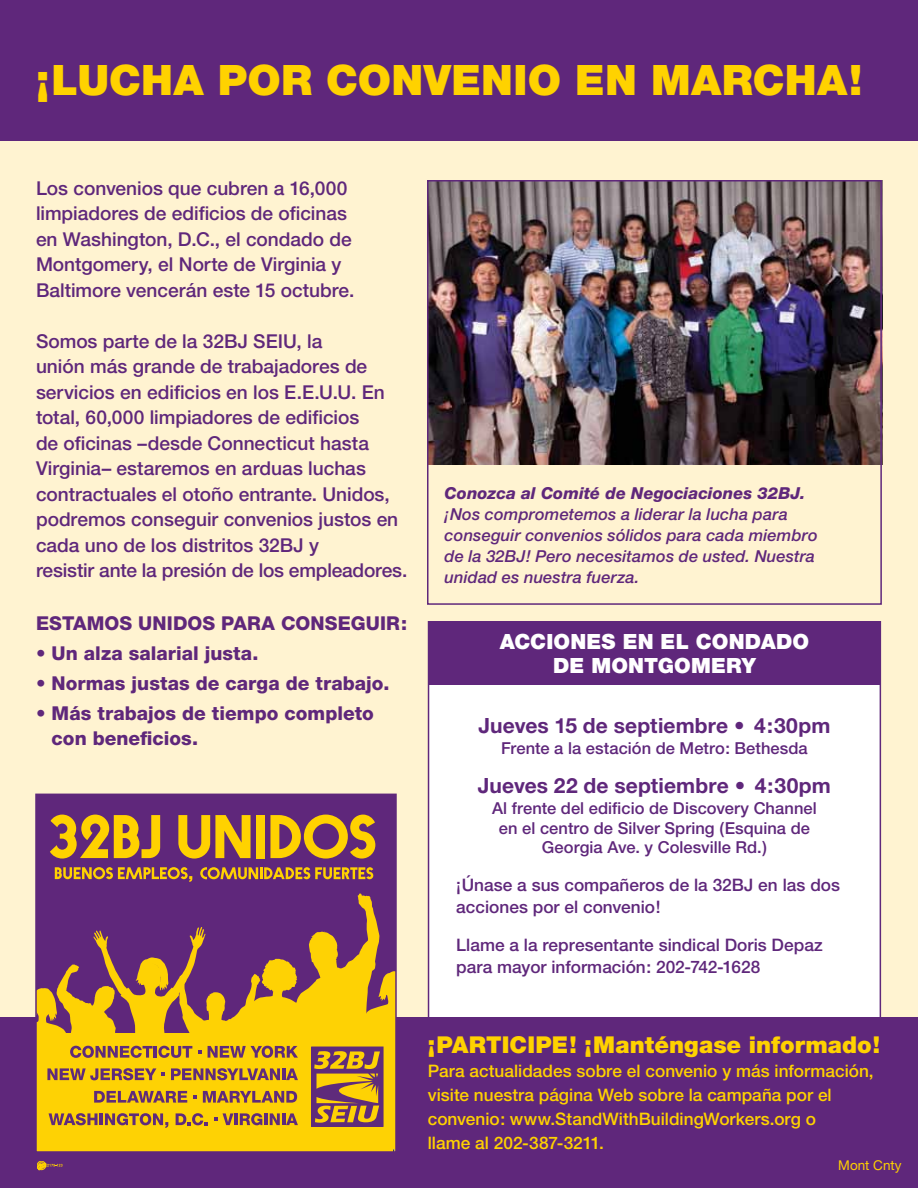
<style>
.page{position:relative;width:918px;height:1188px;background:#fff3d1}
.page>*{position:absolute;margin:0;border:0;box-sizing:border-box;transform-origin:0 0}
.t1{font:900 42px "Helvetica Neue";letter-spacing:.005em;color:#ffd200}
.t2{font:900 23.25px "Helvetica Neue";color:#ffd200}
.t3{font:700 21px "Helvetica Neue";letter-spacing:.005em;color:#5f277b}
.t4{font:900 21px/24px "Helvetica Neue";letter-spacing:.005em;color:#fff}
.t5{font:500 19.2px/25.5px "Helvetica Neue";color:#5f277b}
.t6{font:800 19.2px/25.5px "Helvetica Neue";letter-spacing:.005em;color:#5f277b}
.t7{font:500 17.25px/24px "Helvetica Neue";color:#ffd200}
.t8{font:500 17.25px/22.5px "Helvetica Neue";color:#5f277b}
.t9{font:italic 500 16.5px/21px "Helvetica Neue";letter-spacing:.005em;color:#5f277b}
.t10{font:500 16.5px/19.5px "Helvetica Neue";letter-spacing:.005em;color:#5f277b;text-align:center}
.t11{font:italic 800 16.5px "Helvetica Neue";letter-spacing:.005em;color:#5f277b}
.t12{font:13.5px "Helvetica Neue";color:#ffd200}
</style>
<div class="page">
<div style="left:429px;top:622px;width:451px;height:430px;background:#fff"></div>
<div style="left:0;top:0;width:918px;height:140px;background:#5f277b"></div>
<div style="left:0;top:1017px;width:918px;height:171px;background:#5f277b"></div>
<div style="left:36px;top:794px;width:360px;height:358px;background:#5f277b"></div>
<div style="left:36px;top:1034px;width:360px;height:118px;background:#fed204"></div>
<svg style="left:38px;top:893px;width:356px;height:235px"></svg>
<div style="left:311px;top:1047px;width:73px;height:80px;border:1px solid #5f2b7b"></div>
<svg style="left:50px;top:815px;width:110px;height:44px"></svg>
<svg style="left:178px;top:815px;width:73px;height:44px"></svg>
<div style="left:256px;top:815px;width:9px;height:43px;background:#ffd200"></div>
<svg style="left:270px;top:815px;width:105px;height:44px"></svg>
<svg style="left:55px;top:867px;width:137px;height:15px"></svg>
<svg style="left:200px;top:867px;width:173px;height:12px"></svg>
<div style="left:35px;top:794px;width:362px;height:359px;border:2px solid #5f277b"></div>
<img style="left:430px;top:183px;width:449px;height:281px">
<div style="left:427px;top:180px;width:455px;height:425px;border:2px solid #5f277b"></div>
<div style="left:429px;top:621px;width:451px;height:64px;background:#5f277b"></div>
<svg style="left:37px;top:1161px;width:25px;height:9px"></svg>
<h1 class="t1" style="left:36px;top:55px;width:828px">¡LUCHA POR CONVENIO EN MARCHA!</h1>
<p class="t5" style="left:36px;top:175px;width:320px">Los convenios que cubren a 16,000 limpiadores de edificios de oficinas en Washington, D.C., el condado de Montgomery, el Norte de Virginia y Baltimore vencerán este 15 octubre.</p>
<p class="t5" style="left:36px;top:328px;width:373px">Somos parte de la 32BJ SEIU, la<br>unión más grande de trabajadores de servicios en edificios en los E.E.U.U. En total, 60,000 limpiadores de edificios<br>de oficinas –desde Connecticut hasta Virginia– estaremos en arduas luchas contractuales el otoño entrante. Unidos, podremos conseguir convenios justos en cada uno de los distritos 32BJ y<br>resistir ante la presión de los empleadores.</p>
<p class="t6" style="left:36px;top:610px;width:373px">Estamos unidos para conseguir:</p>
<p class="t6" style="left:36px;top:640px;width:224px">• Un alza salarial justa.</p>
<p class="t6" style="left:36px;top:670px;width:355px">• Normas justas de carga de trabajo.</p>
<p class="t6" style="left:52px;top:700px;width:324px;text-indent:-16px">• Más trabajos de tiempo completo con beneficios.</p>
<p class="t11" style="left:445px;top:483px;width:362px">Conozca al Comité de Negociaciones 32BJ.</p>
<p class="t9" style="left:445px;top:504px;width:375px">¡Nos comprometemos a liderar la lucha para conseguir convenios sólidos para cada miembro de la 32BJ! Pero necesitamos de usted. Nuestra unidad es nuestra fuerza.</p>
<p class="t4" style="left:553px;top:630px;width:176px;text-indent:-53px">ACCIONES EN EL CONDADO<br>DE MONTGOMERY</p>
<p class="t3" style="left:478px;top:713px;width:353px">Jueves 15 de septiembre • 4:30pm</p>
<p class="t10" style="left:501px;top:739px;width:308px">Frente a la estación de Metro: Bethesda</p>
<p class="t3" style="left:478px;top:773px;width:355px">Jueves 22 de septiembre • 4:30pm</p>
<p class="t10" style="left:492px;top:799px;width:326px">Al frente del edificio de Discovery Channel en el centro de Silver Spring (Esquina de<br>Georgia Ave. y Colesville Rd.)</p>
<p class="t8" style="left:456px;top:873px;width:385px">¡Únase a sus compañeros de la 32BJ en las dos acciones por el convenio!</p>
<p class="t8" style="left:456px;top:933px;width:368px">Llame a la representante sindical Doris Depaz para mayor información: 202-742-1628</p>
<p class="t2" style="left:428px;top:1031px;width:454px">¡PARTICIPE! ¡MANTÉNGASE INFORMADO!</p>
<p class="t7" style="left:428px;top:1059px;width:448px">Para actualidades sobre el convenio y más información, visite nuestra página Web sobre la campaña por el convenio: www.StandWithBuildingWorkers.org o<br>llame al 202-387-3211.</p>
<p class="t12" style="left:838px;top:1157px;width:65px">Mont Cnty</p>
</div>
